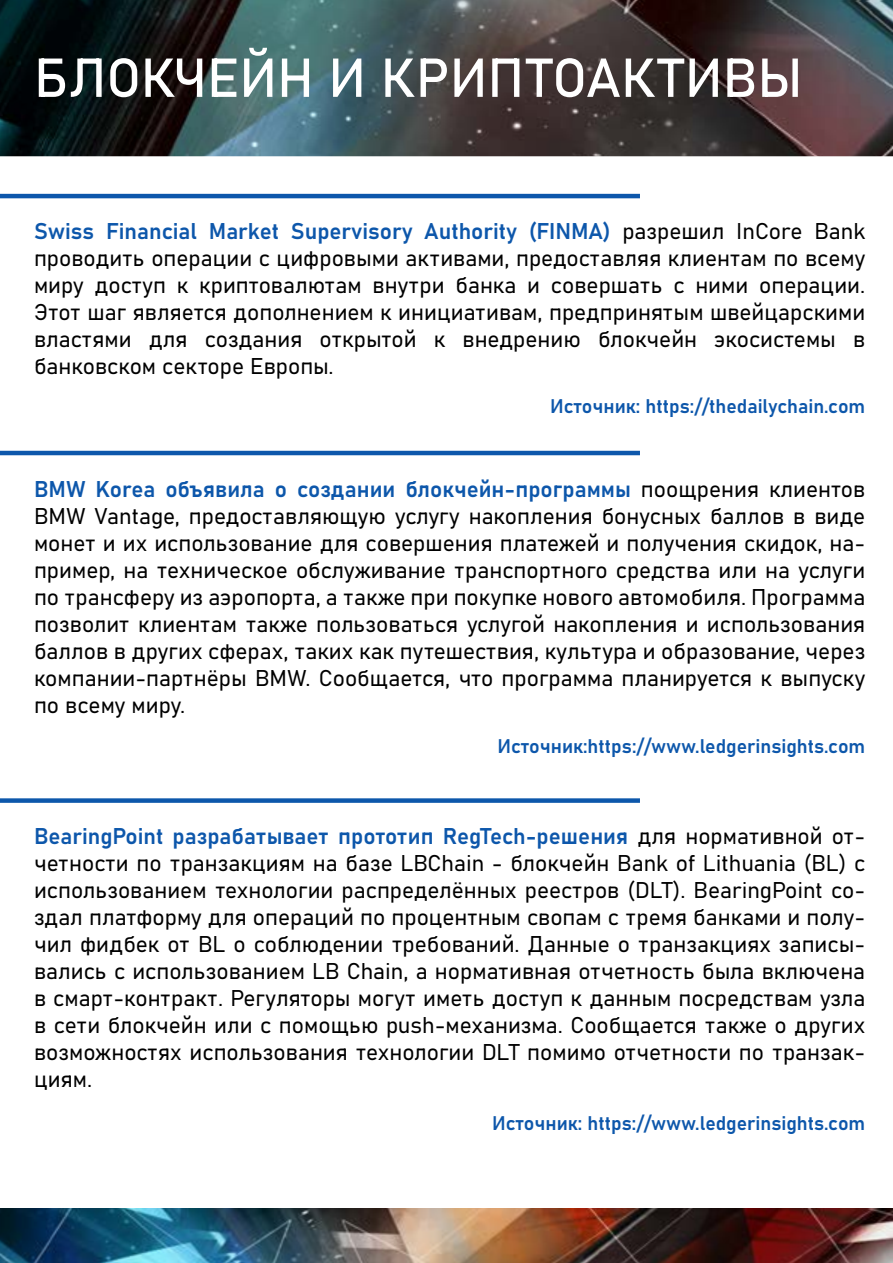
<style>
.page{position:relative;width:893px;height:1263px;background:#fff}
.page>*{position:absolute;margin:0;border:0;box-sizing:border-box;transform-origin:0 0}
.t1{font:54px "Bahnschrift";color:#fff}
.t2{font:22.5px/27px "Bahnschrift";color:#000;text-align:justify}
.t3{font:19.5px "Bahnschrift";color:#0d57ab}
.s1{color:#0d57ab}
</style>
<div class="page">
<img style="left:0;top:0;width:893px;height:156px">
<img style="left:0;top:1209px;width:893px;height:54px">
<hr style="left:0;top:194px;width:640px;height:4px;background:#0d57ab">
<hr style="left:0;top:451px;width:640px;height:4px;background:#0d57ab">
<div style="left:0;top:798px;width:640px;height:5px;background:#0d57ab"></div>
<h1 class="t1" style="left:34px;top:44px;width:770px">БЛОКЧЕЙН И КРИПТОАКТИВЫ</h1>
<p class="t2" style="left:34px;top:218px;width:833px"><span class="s1">Swiss Financial Market Supervisory Authority (FINMA)</span> разрешил InCore Bank проводить операции с цифровыми активами, предоставляя клиентам по всему миру доступ к криптовалютам внутри банка и совершать с ними операции.<br>Этот шаг является дополнением к инициативам, предпринятым швейцарскими властями для создания открытой к внедрению блокчейн экосистемы в банковском секторе Европы.</p>
<p class="t3" style="left:550px;top:394px;width:317px">Источник: https://thedailychain.com</p>
<p class="t2" style="left:34px;top:475px;width:833px"><span class="s1">BMW Korea объявила о создании блокчейн-программы</span> поощрения клиентов BMW Vantage, предоставляющую услугу накопления бонусных баллов в виде монет и их использование для совершения платежей и получения скидок, на&shy;пример, на техническое обслуживание транспортного средства или на услуги по трансферу из аэропорта, а также при покупке нового автомобиля. Программа позволит клиентам также пользоваться услугой накопления и использования баллов в других сферах, таких как путешествия, культура и образование, через компании-партнёры BMW. Сообщается, что программа планируется к выпуску по всему миру.</p>
<p class="t3" style="left:497px;top:734px;width:369px">Источник:https://www.ledgerinsights.com</p>
<p class="t2" style="left:34px;top:823px;width:833px"><span class="s1">BearingPoint разрабатывает прототип RegTech-решения</span> для нормативной от&shy;четности по транзакциям на базе LBChain - блокчейн Bank of Lithuania (BL) с использованием технологии распределённых реестров (DLT). BearingPoint со&shy;здал платформу для операций по процентным свопам с тремя банками и полу&shy;чил фидбек от BL о соблюдении требований. Данные о транзакциях записы&shy;вались с использованием LB Chain, а нормативная отчетность была включена в смарт-контракт. Регуляторы могут иметь доступ к данным посредствам узла в сети блокчейн или с помощью push-механизма. Сообщается также о других возможностях использования технологии DLT помимо отчетности по транзак&shy;циям.</p>
<p class="t3" style="left:492px;top:1111px;width:375px">Источник: https://www.ledgerinsights.com</p>
</div>
